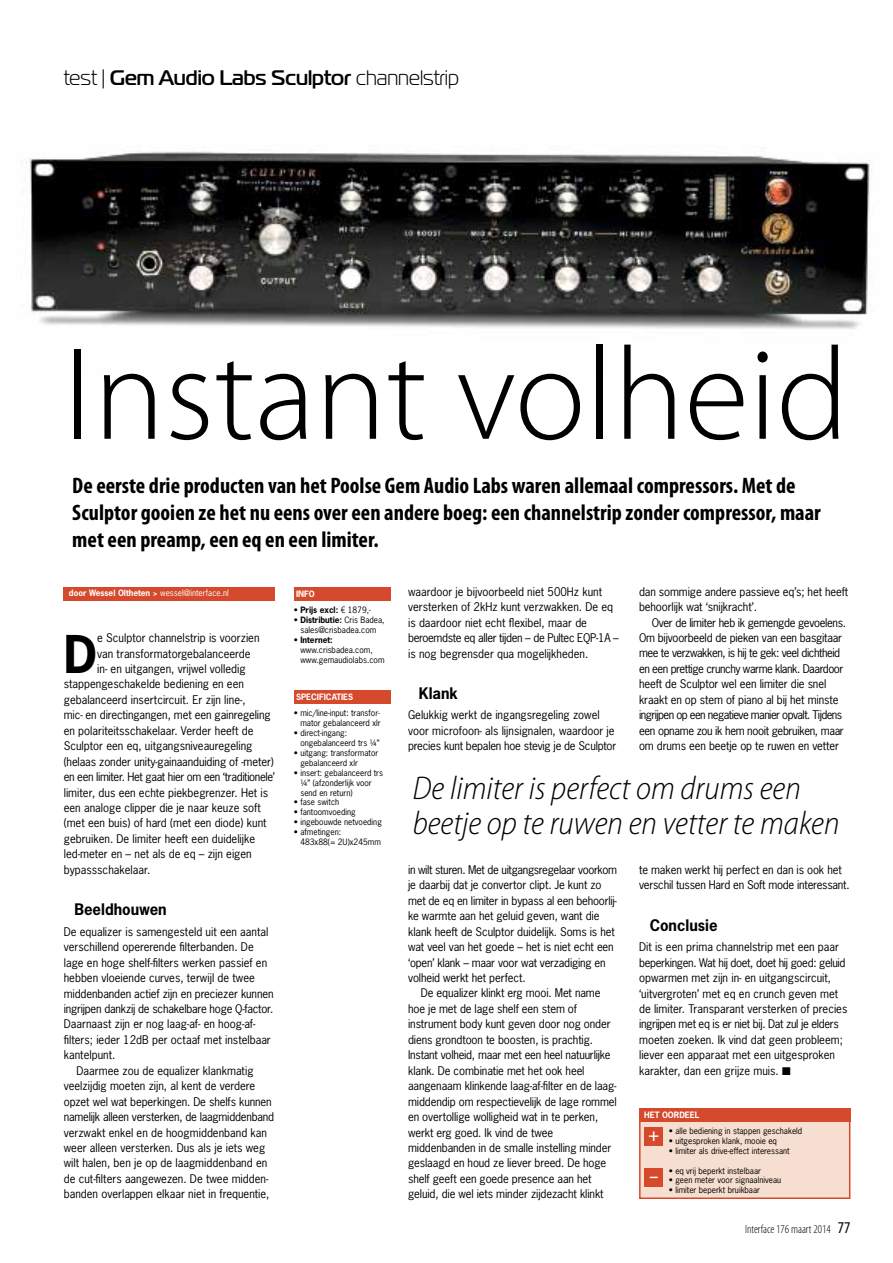
<style>
.page{position:relative;width:893px;height:1263px;background:#fff}
.page>*{position:absolute;margin:0;border:0;box-sizing:border-box;transform-origin:0 0}
.t1{font:300 132.45px "Myriad Pro";color:#000}
.t2{font:700 48.9px "News Gothic Std";color:#000}
.t3{font:italic 300 semi-condensed 33px/34.5px "Myriad Pro";color:#000}
.t4{font:700 condensed 22.5px/27px "Myriad Pro";color:#000}
.t5{font:700 21px "Magistral A";color:#000}
.t6{font:600 18px "Myriad Pro";color:#fff}
.t7{font:700 15px "News Gothic Std";color:#000}
.t8{font:300 condensed 12px "Myriad Pro";color:#000}
.t9{font:11.25px/15.5px "News Gothic Std";letter-spacing:-.01em;color:#000}
.t10{font:11.25px/15.5px "News Gothic Std";letter-spacing:-.03em;color:#000}
.t11{font:8.25px/9.9px "News Gothic Std";color:#000}
.t12{font:700 8.25px "News Gothic Std";color:#fff}
.t13{font:700 8.25px "News Gothic Std";color:#000}
.s1{font-weight:400}
.s2{font-weight:700}
.s3{font-weight:400;font-size:16.5px}
</style>
<div class="page">
<img style="left:21px;top:151px;width:849px;height:178px">
<div style="left:64px;top:587px;width:211px;height:13px;background:#d5492c"></div>
<div style="left:639px;top:1109px;width:211px;height:90px;background:#f6ded0;border:2px solid #d5492c"></div>
<div style="left:639px;top:1108px;width:211px;height:13px;background:#d5492c"></div>
<div style="left:644px;top:1127px;width:19px;height:19px;background:#d5492c"></div>
<div style="left:644px;top:1168px;width:19px;height:19px;background:#d5492c"></div>
<div style="left:294px;top:690px;width:96px;height:13px;background:#d5492c"></div>
<div style="left:294px;top:587px;width:96px;height:13px;background:#d5492c"></div>
<h3 class="t5" style="left:64px;top:65px;width:397px"><span class="s1">test |</span> Gem Audio Labs Sculptor <span class="s1">channelstrip</span></h3>
<h1 class="t1" style="left:64px;top:322px;width:786px">Instant volheid</h1>
<h3 class="t4" style="left:72px;top:471px;width:750px">De eerste drie producten van het Poolse Gem Audio Labs waren allemaal compressors. Met de<br>Sculptor gooien ze het nu eens over een andere boeg: een channelstrip zonder compressor, maar met een preamp, een eq en een limiter.</h3>
<p class="t9" style="left:408px;top:584px;width:212px">waardoor je bijvoorbeeld niet 500Hz kunt versterken of 2kHz kunt verzwakken. De eq is daardoor niet echt flexibel, maar de beroemdste eq aller tijden – de Pultec EQP-1A – is nog begrensder qua mogelijkheden.</p>
<h3 class="t7" style="left:419px;top:683px;width:41px">Klank</h3>
<p class="t9" style="left:408px;top:707px;width:210px">Gelukkig werkt de ingangsregeling zowel voor microfoon- als lijnsignalen, waardoor je precies kunt bepalen hoe stevig je de Sculptor</p>
<p class="t9" style="left:639px;top:583px;width:211px">dan sommige andere passieve eq’s; het heeft behoorlijk wat ‘snijkracht’.</p>
<p class="t10" style="left:639px;top:614px;width:208px;text-indent:13px">Over de limiter heb ik gemengde gevoelens.<br>Om bijvoorbeeld de pieken van een basgitaar mee te verzwakken, is hij te gek: veel dichtheid en een prettige crunchy warme klank. Daardoor heeft de Sculptor wel een limiter die snel kraakt en op stem of piano al bij het minste ingrijpen op een negatieve manier opvalt. Tijdens een opname zou ik hem nooit gebruiken, maar om drums een beetje op te ruwen en vetter</p>
<p class="t12" style="left:69px;top:587px;width:161px">door Wessel Oltheten &gt; <span class="s1">wessel@interface.nl</span></p>
<p class="t12" style="left:296px;top:588px;width:20px">INFO</p>
<p class="t13" style="left:294px;top:605px;width:78px"><span class="s1">•</span> Prijs excl: <span class="s1">€ 1879,-</span></p>
<p class="t11" style="left:294px;top:615px;width:92px;text-align:center">• <span class="s2">Distributie:</span> Cris Badea, sales@crisbadea.com</p>
<p class="t11" style="left:300px;top:635px;width:86px;text-indent:-7px">• <span class="s2">Internet: </span>www.crisbadea.com, www.gemaudiolabs.com</p>
<h2 class="t2" style="left:64px;top:622px;width:35px">D</h2>
<p class="t9" style="left:97px;top:630px;width:164px">e Sculptor channelstrip is voorzien</p>
<p class="t9" style="left:97px;top:645px;width:155px">van transformatorgebalanceerde</p>
<p class="t9" style="left:97px;top:661px;width:150px">in- en uitgangen, vrijwel volledig</p>
<p class="t9" style="left:64px;top:676px;width:182px">stappengeschakelde bediening en een</p>
<p class="t9" style="left:64px;top:692px;width:183px">gebalanceerd insertcircuit. Er zijn line-,</p>
<p class="t9" style="left:64px;top:707px;width:208px">mic- en directingangen, met een gainregeling</p>
<p class="t9" style="left:64px;top:723px;width:191px">en polariteitsschakelaar. Verder heeft de</p>
<p class="t9" style="left:64px;top:738px;width:190px">Sculptor een eq, uitgangsniveauregeling</p>
<p class="t9" style="left:64px;top:754px;width:211px">(helaas zonder unity-gainaanduiding of -meter)</p>
<p class="t10" style="left:64px;top:769px;width:213px">en een limiter. Het gaat hier om een ‘traditionele’</p>
<p class="t9" style="left:64px;top:784px;width:206px">limiter, dus een echte piekbegrenzer. Het is</p>
<p class="t9" style="left:64px;top:800px;width:198px">een analoge clipper die je naar keuze soft</p>
<p class="t9" style="left:64px;top:815px;width:204px">(met een buis) of hard (met een diode) kunt</p>
<p class="t9" style="left:64px;top:831px;width:193px">gebruiken. De limiter heeft een duidelijke</p>
<p class="t9" style="left:64px;top:846px;width:190px">led-meter en – net als de eq – zijn eigen</p>
<p class="t9" style="left:64px;top:862px;width:88px">bypassschakelaar.</p>
<h3 class="t7" style="left:74px;top:900px;width:94px">Beeldhouwen</h3>
<p class="t9" style="left:64px;top:924px;width:206px">De equalizer is samengesteld uit een aantal</p>
<p class="t9" style="left:64px;top:939px;width:191px">verschillend opererende filterbanden. De</p>
<p class="t9" style="left:64px;top:954px;width:205px">lage en hoge shelf-filters werken passief en</p>
<p class="t9" style="left:64px;top:970px;width:193px">hebben vloeiende curves, terwijl de twee</p>
<p class="t9" style="left:64px;top:985px;width:211px">middenbanden actief zijn en preciezer kunnen</p>
<p class="t9" style="left:64px;top:1001px;width:211px">ingrijpen dankzij de schakelbare hoge Q-factor.</p>
<p class="t9" style="left:64px;top:1016px;width:193px">Daarnaast zijn er nog laag-af- en hoog-af-</p>
<p class="t9" style="left:64px;top:1032px;width:209px">filters; ieder 12dB per octaaf met instelbaar</p>
<p class="t9" style="left:64px;top:1047px;width:53px">kantelpunt.</p>
<p class="t9" style="left:77px;top:1063px;width:178px">Daarmee zou de equalizer klankmatig</p>
<p class="t9" style="left:64px;top:1078px;width:193px">veelzijdig moeten zijn, al kent de verdere</p>
<p class="t9" style="left:64px;top:1093px;width:209px">opzet wel wat beperkingen. De shelfs kunnen</p>
<p class="t9" style="left:64px;top:1109px;width:212px">namelijk alleen versterken, de laagmiddenband</p>
<p class="t9" style="left:64px;top:1124px;width:205px">verzwakt enkel en de hoogmiddenband kan</p>
<p class="t9" style="left:64px;top:1140px;width:203px">weer alleen versterken. Dus als je iets weg</p>
<p class="t9" style="left:64px;top:1155px;width:205px">wilt halen, ben je op de laagmiddenband en</p>
<p class="t9" style="left:64px;top:1171px;width:206px">de cut-filters aangewezen. De twee midden-</p>
<p class="t9" style="left:64px;top:1186px;width:207px">banden overlappen elkaar niet in frequentie,</p>
<p class="t12" style="left:296px;top:691px;width:59px">SPECIFICATIES</p>
<p class="t11" style="left:294px;top:708px;width:88px;text-align:right">• mic/line-input: transfor&shy;mator gebalanceerd xlr</p>
<p class="t11" style="left:300px;top:728px;width:81px;text-indent:-7px">• direct-ingang: ongebalanceerd trs ¼”</p>
<p class="t11" style="left:300px;top:748px;width:79px;text-indent:-7px">• uitgang: transformator gebalanceerd xlr</p>
<p class="t11" style="left:300px;top:768px;width:84px;text-indent:-7px">• insert: gebalanceerd trs ¼” (afzonderlijk voor send en return)</p>
<p class="t11" style="left:294px;top:797px;width:47px">• fase switch</p>
<p class="t11" style="left:294px;top:807px;width:63px">• fantoomvoeding</p>
<p class="t11" style="left:294px;top:817px;width:90px">• ingebouwde netvoeding</p>
<p class="t11" style="left:300px;top:827px;width:82px;text-indent:-7px">• afmetingen:<br>483x88(= 2U)x245mm</p>
<h3 class="t3" style="left:413px;top:772px;width:428px">De limiter is perfect om drums een beetje op te ruwen en vetter te maken</h3>
<p class="t9" style="left:639px;top:862px;width:212px">te maken werkt hij perfect en dan is ook het verschil tussen Hard en Soft mode interessant.</p>
<h3 class="t7" style="left:650px;top:915px;width:69px">Conclusie</h3>
<p class="t9" style="left:639px;top:939px;width:210px">Dit is een prima channelstrip met een paar beperkingen. Wat hij doet, doet hij goed: geluid opwarmen met zijn in- en uitgangscircuit, ‘uitvergroten’ met eq en crunch geven met de limiter. Transparant versterken of precies ingrijpen met eq is er niet bij. Dat zul je elders moeten zoeken. Ik vind dat geen probleem; liever een apparaat met een uitgesproken karakter, dan een grijze muis. ■</p>
<p class="t9" style="left:408px;top:862px;width:211px">in wilt sturen. Met de uitgangsregelaar voorkom je daarbij dat je convertor clipt. Je kunt zo met de eq en limiter in bypass al een behoorlij&shy;ke warmte aan het geluid geven, want die klank heeft de Sculptor duidelijk. Soms is het wat veel van het goede – het is niet echt een ‘open’ klank – maar voor wat verzadiging en volheid werkt het perfect.</p>
<p class="t9" style="left:408px;top:985px;width:210px;text-indent:13px">De equalizer klinkt erg mooi. Met name hoe je met de lage shelf een stem of instrument body kunt geven door nog onder diens grondtoon te boosten, is prachtig.<br>Instant volheid, maar met een heel natuurlijke klank. De combinatie met het ook heel aangenaam klinkende laag-af-filter en de laag&shy;middendip om respectievelijk de lage rommel en overtollige wolligheid wat in te perken, werkt erg goed. Ik vind de twee middenbanden in de smalle instelling minder geslaagd en houd ze liever breed. De hoge shelf geeft een goede presence aan het geluid, die wel iets minder zijdezacht klinkt</p>
<p class="t12" style="left:644px;top:1109px;width:57px">HET OORDEEL</p>
<p class="t11" style="left:669px;top:1126px;width:135px">• alle bediening in stappen geschakeld</p>
<p class="t11" style="left:669px;top:1136px;width:110px">• uitgesproken klank, mooie eq</p>
<p class="t11" style="left:669px;top:1145px;width:122px">• limiter als drive-effect interessant</p>
<p class="t11" style="left:669px;top:1165px;width:94px">• eq vrij beperkt instelbaar</p>
<p class="t11" style="left:669px;top:1175px;width:114px">• geen meter voor signaalniveau</p>
<p class="t11" style="left:669px;top:1185px;width:93px">• limiter beperkt bruikbaar</p>
<h3 class="t6" style="left:648px;top:1123px;width:12px">+</h3>
<h3 class="t6" style="left:649px;top:1165px;width:10px">–</h3>
<p class="t8" style="left:745px;top:1222px;width:107px">Interface 176 maart 2014 <span class="s3">77</span></p>
</div>
